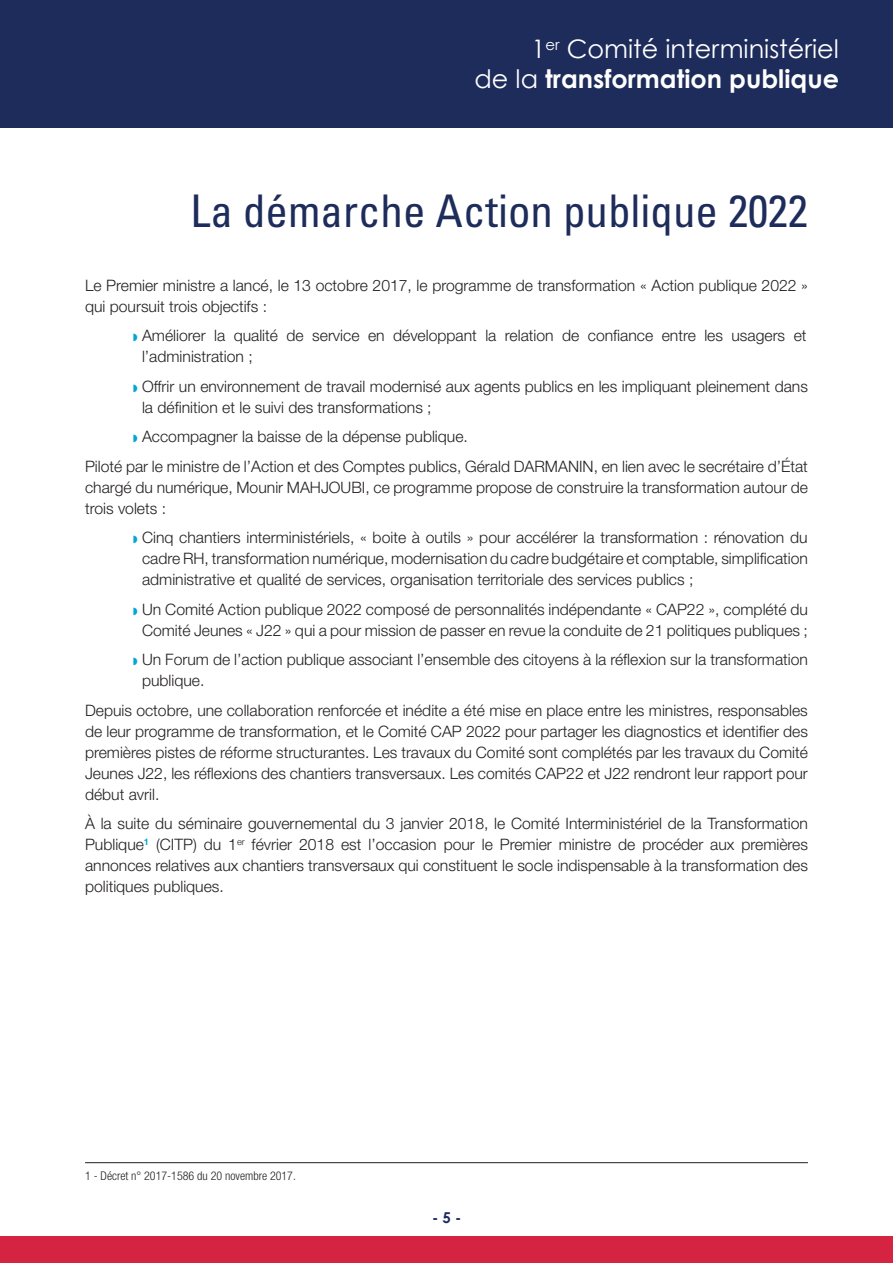
<style>
.page{position:relative;width:893px;height:1263px;background:#fff}
.page>*{position:absolute;margin:0;border:0;box-sizing:border-box;transform-origin:0 0}
.t1{font:condensed 45px "Univers";color:#1d2c5b}
.t2{font:25.5px/30px "Century Gothic";color:#fff;text-align:right}
.t3{font:300 15.75px/21px "Helvetica Neue LT Pro";color:#231f20}
.t4{font:700 15px "Century Gothic";color:#1d2c5b}
.t5{font:300 condensed 12px "Helvetica Neue LT Pro";color:#231f20}
.s1{font-weight:700}
</style>
<div class="page">
<div style="left:0;top:0;width:893px;height:128px;background:#1d2c5b"></div>
<div style="left:0;top:1236px;width:893px;height:27px;background:#d52441"></div>
<hr style="left:85px;top:1162px;width:723px;height:1px;background:#231f20">
<h2 class="t2" style="left:474px;top:34px;width:366px">1<sup>er</sup> Comité interministériel<br>de la <span class="s1">transformation publique</span></h2>
<h1 class="t1" style="left:191px;top:183px;width:619px">La démarche Action publique 2022</h1>
<p class="t3" style="left:85px;top:274px;width:724px">Le Premier ministre a lancé, le 13 octobre 2017, le programme de transformation « Action publique 2022 » qui poursuit trois objectifs :</p>
<p class="t3" style="left:142px;top:325px;width:666px">Améliorer la qualité de service en développant la relation de confiance entre les usagers et l’administration ;</p>
<p class="t3" style="left:142px;top:375px;width:667px">Offrir un environnement de travail modernisé aux agents publics en les impliquant pleinement dans la définition et le suivi des transformations ;</p>
<p class="t3" style="left:85px;top:422px;width:724px;line-height:29.5px;text-indent:57px">Accompagner la baisse de la dépense publique.<br>Piloté par le ministre de l’Action et des Comptes publics, Gérald DARMANIN, en lien avec le secrétaire d’État</p>
<p class="t3" style="left:85px;top:476px;width:724px">chargé du numérique, Mounir MAHJOUBI, ce programme propose de construire la transformation autour de trois volets :</p>
<p class="t3" style="left:142px;top:527px;width:667px;text-align:justify">Cinq chantiers interministériels, « boite à outils » pour accélérer la transformation : rénovation du cadre RH, transformation numérique, modernisation du cadre budgétaire et comptable, simplification administrative et qualité de services, organisation territoriale des services publics ;</p>
<p class="t3" style="left:142px;top:598px;width:667px">Un Comité Action publique 2022 composé de personnalités indépendante « CAP22 », complété du<br>Comité Jeunes « J22 » qui a pour mission de passer en revue la conduite de 21 politiques publiques ;</p>
<p class="t3" style="left:142px;top:649px;width:667px">Un Forum de l’action publique associant l’ensemble des citoyens à la réflexion sur la transformation publique.</p>
<p class="t3" style="left:85px;top:699px;width:724px;text-align:justify">Depuis octobre, une collaboration renforcée et inédite a été mise en place entre les ministres, responsables de leur programme de transformation, et le Comité CAP 2022 pour partager les diagnostics et identifier des premières pistes de réforme structurantes. Les travaux du Comité sont complétés par les travaux du Comité Jeunes J22, les réflexions des chantiers transversaux. Les comités CAP22 et J22 rendront leur rapport pour début avril.</p>
<p class="t3" style="left:85px;top:813px;width:724px;text-align:justify">À la suite du séminaire gouvernemental du 3 janvier 2018, le Comité Interministériel de la Transformation Publique<sup>1</sup> (CITP) du 1<sup>er</sup> février 2018 est l’occasion pour le Premier ministre de procéder aux premières annonces relatives aux chantiers transversaux qui constituent le socle indispensable à la transformation des politiques publiques.</p>
<p class="t5" style="left:85px;top:1169px;width:212px">1 - Décret n° 2017-1586 du 20 novembre 2017.</p>
<p class="t4" style="left:432px;top:1208px;width:31px">- 5 -</p>
</div>
